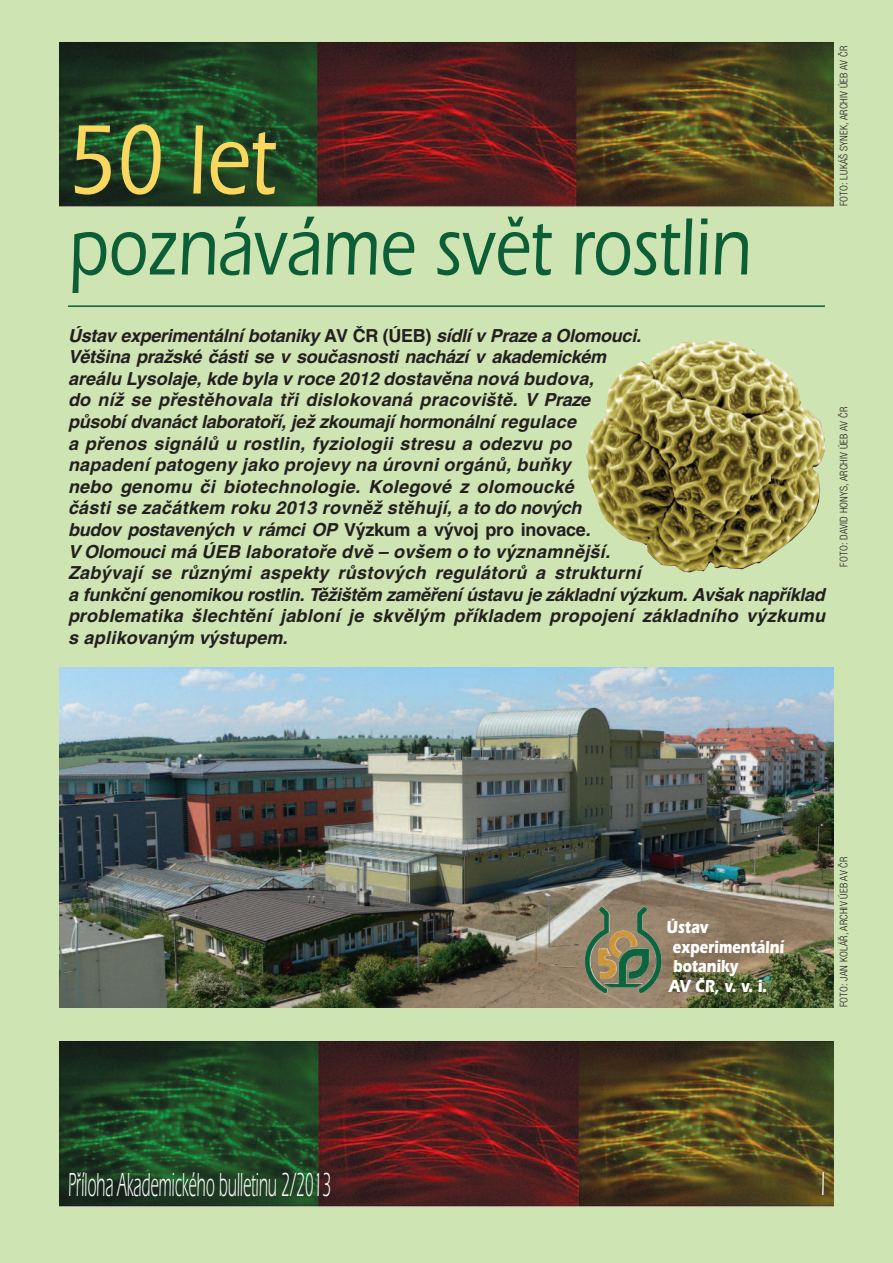
<style>
.page{position:relative;width:893px;height:1263px;background:#cfe4b3}
.page>*{position:absolute;margin:0;border:0;box-sizing:border-box;transform-origin:0 0}
.t1{font:500 102px "Itc Eras CE";color:#fad75f;scale:.8 1}
.t2{font:500 84px "Itc Eras CE";color:#0b5e36;scale:.8 1}
.t3{font:34.5px "Itc Eras CE";color:#fff;scale:.45 1}
.t4{font:34.5px "Itc Eras CE";color:#fff;scale:.55 1}
.t5{font:italic 700 18px/21.6px "Helvetica CE";letter-spacing:.015em;color:#231f20}
.t6{font:700 18px/19.5px "Itc Eras CE";letter-spacing:-.005em;color:#fff;scale:.8 1}
.t7{font:300 condensed 10.5px "Helvetica NCE";letter-spacing:.02em;color:#231f20}
.s1{font-style:normal}
</style>
<div class="page">
<img style="left:60px;top:43px;width:773px;height:163px">
<img style="left:60px;top:1042px;width:773px;height:164px">
<img style="left:60px;top:668px;width:773px;height:340px">
<img style="left:598px;top:906px;width:64px;height:82px">
<img style="left:586px;top:341px;width:239px;height:231px">
<hr style="left:68px;top:305px;width:757px;height:2px;background:#0b5e36">
<h1 class="t1" style="left:68px;top:125px;width:261px">50 let</h1>
<h2 class="t2" style="left:68px;top:218px;width:855px">poznáváme svět rostlin</h2>
<p class="t7" style="left:837px;top:206px;width:162px;rotate:-90deg">FOTO: LUKÁŠ SYNEK, ARCHIV ÚEB AV ČR</p>
<p class="t5" style="left:68px;top:326px;width:758px">Ústav experimentální botaniky <span class="s1">AV ČR (ÚEB)</span> sídlí v Praze a Olomouci.<br>Většina pražské části se v současnosti nachází v akademickém<br>areálu Lysolaje, kde byla v roce 2012 dostavěna nová budova,<br>do níž se přestěhovala tři dislokovaná pracoviště. V Praze<br>působí dvanáct laboratoří, jež zkoumají hormonální regulace<br>a přenos signálů u rostlin, fyziologii stresu a odezvu po<br>napadení patogeny jako projevy na úrovni orgánů, buňky<br>nebo genomu či biotechnologie. Kolegové z olomoucké<br>části se začátkem roku 2013 rovněž stěhují, a to do nových<br>budov postavených v rámci OP <span class="s1">Výzkum a vývoj pro inovace</span>.<br>V Olomouci má ÚEB laboratoře dvě – ovšem o to významnější.<br>Zabývají se různými aspekty růstových regulátorů a strukturní<br>a funkční genomikou rostlin. Těžištěm zaměření ústavu je základní výzkum. Avšak například problematika šlechtění jabloní je skvělým příkladem propojení základního výzkumu s aplikovaným výstupem.</p>
<p class="t7" style="left:837px;top:567px;width:161px;rotate:-90deg">FOTO: DAVID HONYS, ARCHIV ÚEB AV ČR</p>
<p class="t6" style="left:667px;top:919px;width:148px">Ústav experimentální botaniky<br>AV ČR, v. v. i.</p>
<p class="t7" style="left:837px;top:1007px;width:152px;rotate:-90deg">FOTO: JAN KOLÁŘ, ARCHIV ÚEB AV ČR</p>
<h3 class="t3" style="left:68px;top:1173px;width:586px">Příloha Akademického bu letinu 2/2013</h3>
<h3 class="t4" style="left:821px;top:1172px;width:9px">I</h3>
</div>
